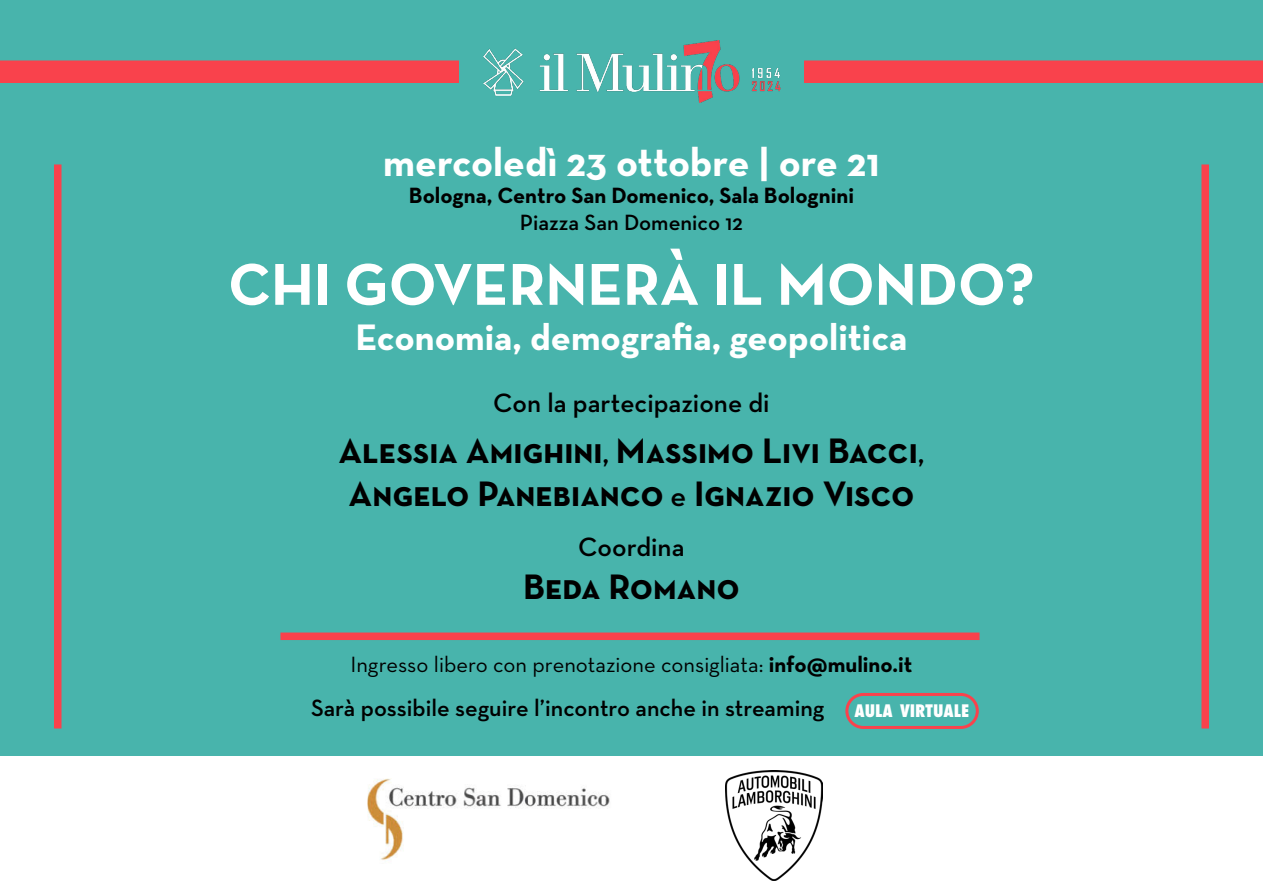
<style>
.page{position:relative;width:1263px;height:893px;background:#fff}
.page>*{position:absolute;margin:0;border:0;box-sizing:border-box;transform-origin:0 0}
.t1{font:700 60px "Neutra Text";color:#fff}
.t2{font:700 40.5px "Neutra Text";color:#fff}
.t3{font:700 37.5px "Neutra Text";color:#fff}
.t4{font:36px/43.2px "Neutra Text Bold SC";color:#000}
.t5{font:600 27px "Neutra Text";color:#000}
.t6{font:600 24px "Neutra Text";color:#000}
.t7{font:22.5px "Neutra Text";color:#000}
.t8{font:700 22.5px "Neutra Text";color:#000}
.t9{font:600 22.5px "Neutra Text";color:#000}
.t10{font:800 condensed 16.8px "Futura Std";color:#fff}
.s1{font-family:"Neutra Text Demi SC";font-size:30px}
.s2{font-family:"Neutra Text";font-weight:600;font-size:30px}
.s3{font-weight:700}
</style>
<div class="page">
<div style="left:0;top:0;width:1263px;height:755px;background:#48b4ac"></div>
<div style="left:0;top:60px;width:459px;height:23px;background:#f9424c"></div>
<div style="left:804px;top:60px;width:459px;height:23px;background:#f9424c"></div>
<img style="left:483px;top:41px;width:298px;height:62px">
<img style="left:725px;top:771px;width:97px;height:109px">
<div style="left:280px;top:632px;width:699px;height:8px;background:#f9424c"></div>
<div style="left:54px;top:164px;width:8px;height:564px;background:#f9424c"></div>
<div style="left:1201px;top:164px;width:8px;height:564px;background:#f9424c"></div>
<div style="left:845px;top:693px;width:134px;height:36px;border:3px solid #f9424c;border-radius:16px"></div>
<img style="left:367px;top:778px;width:243px;height:82px">
<p class="t2" style="left:383px;top:137px;width:498px">mercoledì 23 ottobre | ore 21</p>
<p class="t8" style="left:409px;top:181px;width:446px">Bologna, Centro San Domenico, Sala Bolognini</p>
<p class="t9" style="left:520px;top:209px;width:225px">Piazza San Domenico 12</p>
<h1 class="t1" style="left:228px;top:247px;width:808px">CHI GOVERNERÀ IL MONDO?</h1>
<p class="t3" style="left:355px;top:314px;width:554px">Economia, demografia, geopolitica</p>
<p class="t5" style="left:493px;top:386px;width:278px">Con la partecipazione di</p>
<p class="t4" style="left:338px;top:428px;width:588px">Alessia Amighini<span class="s1">,</span> Massimo Livi Bacci<span class="s1">,<br></span>Angelo Panebianco <span class="s2">e</span> Ignazio Visco</p>
<p class="t5" style="left:578px;top:530px;width:108px">Coordina</p>
<p class="t4" style="left:523px;top:564px;width:218px">Beda Romano</p>
<p class="t7" style="left:351px;top:651px;width:563px">Ingresso libero con prenotazione consigliata: <span class="s3">info@mulino.it</span></p>
<p class="t6" style="left:311px;top:693px;width:515px">Sarà possibile seguire l’incontro anche in streaming</p>
<p class="t10" style="left:855px;top:700px;width:116px">AULA VIRTUALE</p>
</div>
